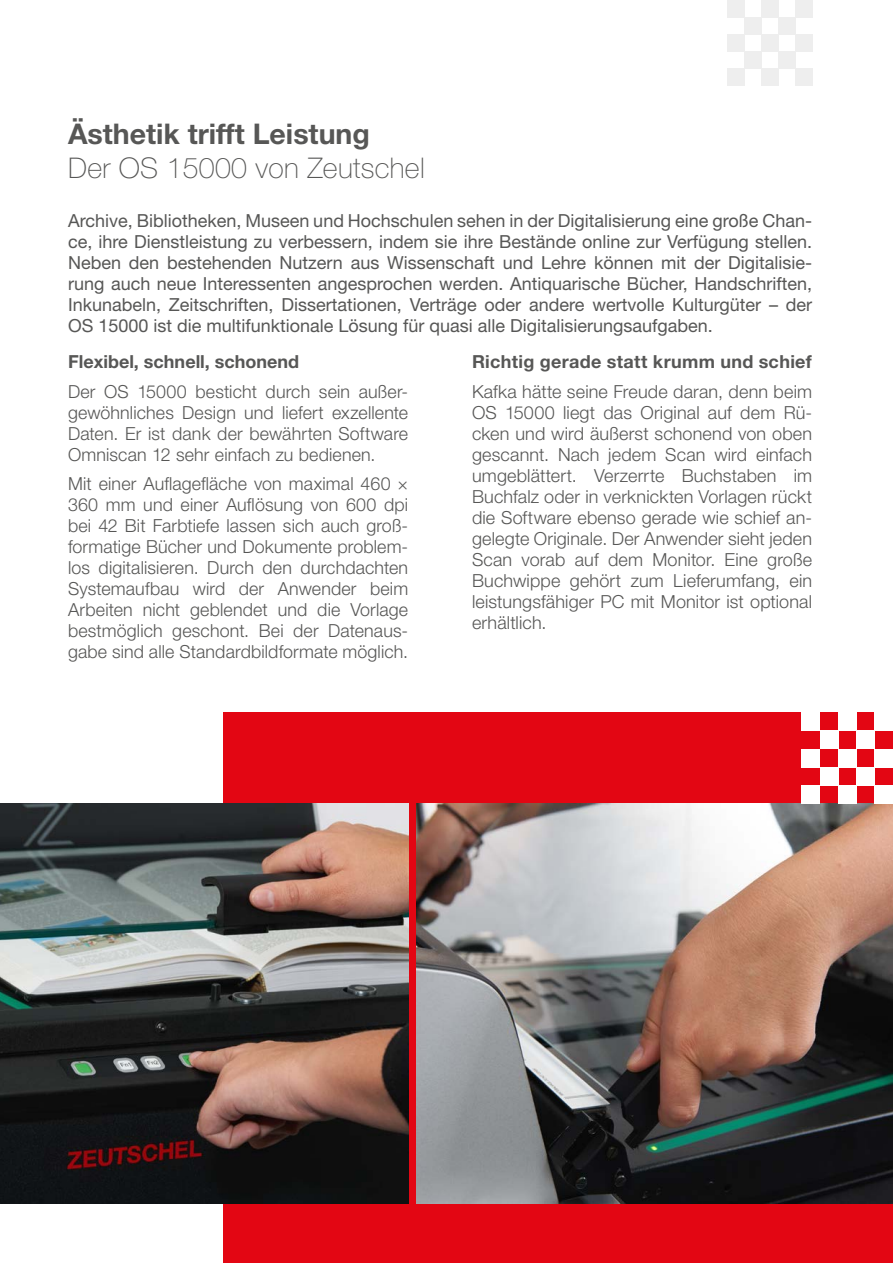
<style>
.page{position:relative;width:893px;height:1263px;background:#fff}
.page>*{position:absolute;margin:0;border:0;box-sizing:border-box;transform-origin:0 0}
.t1{font:700 28.5px/34.5px "Helvetica Neue LT Pro";color:#575756}
.t2{font:300 18px/21px "Helvetica Neue LT Pro";letter-spacing:.01em;color:#575756;text-align:justify}
.t3{font:18px/21px "Helvetica Neue LT Pro";color:#575756;text-align:justify}
.t4{font:700 18px "Helvetica Neue LT Pro";letter-spacing:.015em;color:#575756}
.s1{font-weight:100}
</style>
<div class="page">
<div style="left:224px;top:712px;width:669px;height:551px;background:#e30613"></div>
<img style="left:0;top:804px;width:408px;height:399px">
<img style="left:417px;top:804px;width:476px;height:399px">
<div style="left:727px;top:0;width:17px;height:17px;background:#eee"></div>
<div style="left:727px;top:34px;width:17px;height:17px;background:#eee"></div>
<div style="left:727px;top:68px;width:17px;height:17px;background:#eee"></div>
<div style="left:744px;top:17px;width:17px;height:17px;background:#eee"></div>
<div style="left:744px;top:51px;width:17px;height:17px;background:#eee"></div>
<div style="left:778px;top:51px;width:17px;height:17px;background:#eee"></div>
<div style="left:761px;top:0;width:17px;height:17px;background:#eee"></div>
<div style="left:761px;top:34px;width:17px;height:17px;background:#eee"></div>
<div style="left:761px;top:68px;width:17px;height:17px;background:#eee"></div>
<div style="left:778px;top:17px;width:17px;height:17px;background:#eee"></div>
<div style="left:795px;top:0;width:17px;height:17px;background:#eee"></div>
<div style="left:795px;top:34px;width:17px;height:17px;background:#eee"></div>
<div style="left:795px;top:68px;width:17px;height:17px;background:#eee"></div>
<div style="left:838px;top:699px;width:18px;height:31px;background:#fff"></div>
<div style="left:875px;top:699px;width:18px;height:31px;background:#fff"></div>
<div style="left:801px;top:699px;width:19px;height:31px;background:#fff"></div>
<div style="left:856px;top:730px;width:19px;height:19px;background:#fff"></div>
<div style="left:820px;top:730px;width:18px;height:19px;background:#fff"></div>
<div style="left:838px;top:749px;width:18px;height:18px;background:#fff"></div>
<div style="left:875px;top:749px;width:18px;height:18px;background:#fff"></div>
<div style="left:801px;top:749px;width:19px;height:18px;background:#fff"></div>
<div style="left:856px;top:767px;width:19px;height:18px;background:#fff"></div>
<div style="left:820px;top:767px;width:18px;height:18px;background:#fff"></div>
<div style="left:838px;top:785px;width:18px;height:19px;background:#fff"></div>
<div style="left:875px;top:785px;width:18px;height:19px;background:#fff"></div>
<div style="left:801px;top:785px;width:19px;height:19px;background:#fff"></div>
<p class="t1" style="left:68px;top:116px;width:358px">Ästhetik trifft Leistung<br><span class="s1">Der OS 15000 von Zeutschel</span></p>
<p class="t3" style="left:68px;top:210px;width:746px">Archive, Bibliotheken, Museen und Hochschulen sehen in der Digitalisierung eine große Chan&shy;ce, ihre Dienstleistung zu verbessern, indem sie ihre Bestände online zur Verfügung stellen.<br>Neben den bestehenden Nutzern aus Wissenschaft und Lehre können mit der Digitalisie&shy;rung auch neue Interessenten angesprochen werden. Antiquarische Bücher, Handschriften, Inkunabeln, Zeitschriften, Dissertationen, Verträge oder andere wertvolle Kulturgüter – der OS 15000 ist die multifunktionale Lösung für quasi alle Digitalisierungsaufgaben.</p>
<p class="t4" style="left:68px;top:350px;width:233px">Flexibel, schnell, schonend</p>
<p class="t2" style="left:68px;top:380px;width:342px">Der OS 15000 besticht durch sein außer&shy;gewöhnliches Design und liefert exzellente Daten. Er ist dank der bewährten Software Omniscan 12 sehr einfach zu bedienen.</p>
<p class="t2" style="left:68px;top:473px;width:342px">Mit einer Auflagefläche von maximal 460 × 360 mm und einer Auflösung von 600 dpi bei 42 Bit Farbtiefe lassen sich auch groß&shy;formatige Bücher und Dokumente problem&shy;los digitalisieren. Durch den durchdachten Systemaufbau wird der Anwender beim Arbeiten nicht geblendet und die Vorlage bestmöglich geschont. Bei der Datenaus&shy;gabe sind alle Standardbildformate möglich.</p>
<p class="t4" style="left:472px;top:350px;width:341px">Richtig gerade statt krumm und schief</p>
<p class="t2" style="left:472px;top:380px;width:342px">Kafka hätte seine Freude daran, denn beim OS 15000 liegt das Original auf dem Rü&shy;cken und wird äußerst schonend von oben gescannt. Nach jedem Scan wird einfach umgeblättert. Verzerrte Buchstaben im Buchfalz oder in verknickten Vorlagen rückt die Software ebenso gerade wie schief an&shy;gelegte Originale. Der Anwender sieht jeden Scan vorab auf dem Monitor. Eine große Buchwippe gehört zum Lieferumfang, ein leistungsfähiger PC mit Monitor ist optional erhältlich.</p>
</div>
